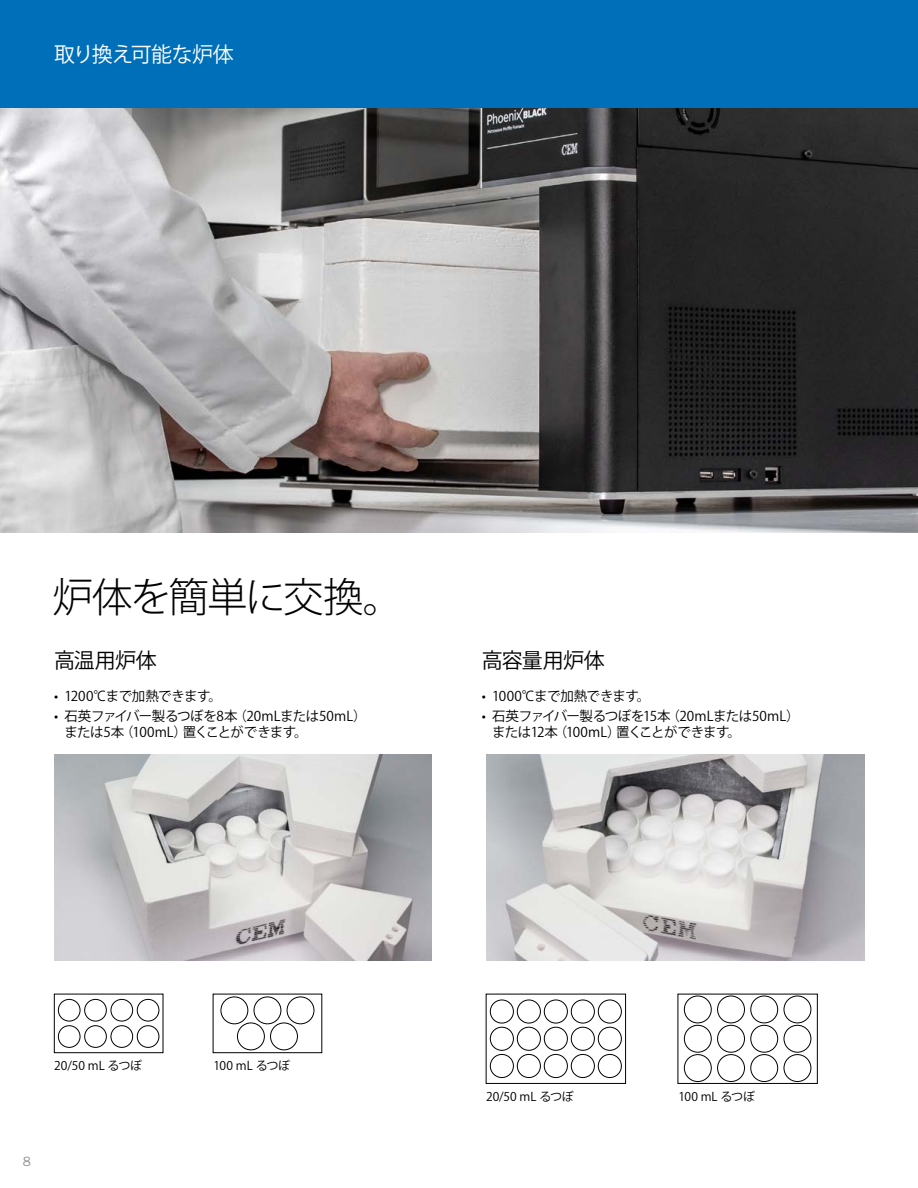
<style>
.page{position:relative;width:918px;height:1188px;background:#fff}
.page>*{position:absolute;margin:0;border:0;box-sizing:border-box;transform-origin:0 0}
.Subject_Headline{font:300 40.5px "Koz Go Pro";letter-spacing:-.05em;color:#000}
.Subject_Subhead{font:21px "Koz Go Pro";letter-spacing:-.035em;color:#000}
.Page_Header__blue_ba{font:21px "Koz Go Pro";letter-spacing:-.035em;color:#fff}
.Paragraph_Bullets{font:13.5px/16.5px "Koz Go Pro";letter-spacing:-.03em;color:#000}
.t1{font:13.5px "ITC Franklin Gothic Std";color:#939598}
.Paragraph_Bullets-2{font:12px "Koz Go Pro";letter-spacing:-.015em;color:#000}
</style>
<div class="page">
<img style="left:0;top:108px;width:918px;height:424px">
<div style="left:0;top:0;width:918px;height:108px;background:#006fba"></div>
<img style="left:54px;top:755px;width:378px;height:205px">
<img style="left:486px;top:755px;width:378px;height:205px">
<div style="left:54px;top:994px;width:109px;height:59px;border:1px solid #000"></div>
<div style="left:58px;top:999px;width:22px;height:22px;border:1px solid #000;border-radius:50%"></div>
<div style="left:84px;top:999px;width:23px;height:22px;border:1px solid #000;border-radius:50%"></div>
<div style="left:137px;top:999px;width:22px;height:22px;border:1px solid #000;border-radius:50%"></div>
<div style="left:111px;top:999px;width:22px;height:22px;border:1px solid #000;border-radius:50%"></div>
<div style="left:58px;top:1025px;width:22px;height:23px;border:1px solid #000;border-radius:50%"></div>
<div style="left:84px;top:1025px;width:23px;height:23px;border:1px solid #000;border-radius:50%"></div>
<div style="left:137px;top:1025px;width:22px;height:23px;border:1px solid #000;border-radius:50%"></div>
<div style="left:111px;top:1025px;width:22px;height:23px;border:1px solid #000;border-radius:50%"></div>
<div style="left:213px;top:994px;width:109px;height:59px;border:1px solid #000"></div>
<div style="left:221px;top:997px;width:27px;height:27px;border:1px solid #000;border-radius:50%"></div>
<div style="left:254px;top:997px;width:27px;height:27px;border:1px solid #000;border-radius:50%"></div>
<div style="left:287px;top:997px;width:27px;height:27px;border:1px solid #000;border-radius:50%"></div>
<div style="left:237px;top:1023px;width:28px;height:27px;border:1px solid #000;border-radius:50%"></div>
<div style="left:270px;top:1023px;width:28px;height:27px;border:1px solid #000;border-radius:50%"></div>
<div style="left:486px;top:994px;width:140px;height:90px;border:1px solid #000"></div>
<div style="left:490px;top:1000px;width:24px;height:23px;border:1px solid #000;border-radius:50%"></div>
<div style="left:517px;top:1000px;width:24px;height:23px;border:1px solid #000;border-radius:50%"></div>
<div style="left:571px;top:1000px;width:24px;height:23px;border:1px solid #000;border-radius:50%"></div>
<div style="left:598px;top:1000px;width:24px;height:23px;border:1px solid #000;border-radius:50%"></div>
<div style="left:544px;top:1000px;width:24px;height:23px;border:1px solid #000;border-radius:50%"></div>
<div style="left:490px;top:1027px;width:24px;height:24px;border:1px solid #000;border-radius:50%"></div>
<div style="left:517px;top:1027px;width:24px;height:24px;border:1px solid #000;border-radius:50%"></div>
<div style="left:571px;top:1027px;width:24px;height:24px;border:1px solid #000;border-radius:50%"></div>
<div style="left:598px;top:1027px;width:24px;height:24px;border:1px solid #000;border-radius:50%"></div>
<div style="left:544px;top:1027px;width:24px;height:24px;border:1px solid #000;border-radius:50%"></div>
<div style="left:490px;top:1054px;width:24px;height:24px;border:1px solid #000;border-radius:50%"></div>
<div style="left:517px;top:1054px;width:24px;height:24px;border:1px solid #000;border-radius:50%"></div>
<div style="left:571px;top:1054px;width:24px;height:24px;border:1px solid #000;border-radius:50%"></div>
<div style="left:598px;top:1054px;width:24px;height:24px;border:1px solid #000;border-radius:50%"></div>
<div style="left:544px;top:1054px;width:24px;height:24px;border:1px solid #000;border-radius:50%"></div>
<div style="left:678px;top:994px;width:140px;height:90px;border:1px solid #000"></div>
<div style="left:684px;top:996px;width:28px;height:27px;border:1px solid #000;border-radius:50%"></div>
<div style="left:717px;top:996px;width:28px;height:27px;border:1px solid #000;border-radius:50%"></div>
<div style="left:750px;top:996px;width:28px;height:27px;border:1px solid #000;border-radius:50%"></div>
<div style="left:784px;top:996px;width:27px;height:27px;border:1px solid #000;border-radius:50%"></div>
<div style="left:684px;top:1025px;width:28px;height:28px;border:1px solid #000;border-radius:50%"></div>
<div style="left:717px;top:1025px;width:28px;height:28px;border:1px solid #000;border-radius:50%"></div>
<div style="left:750px;top:1025px;width:28px;height:28px;border:1px solid #000;border-radius:50%"></div>
<div style="left:784px;top:1025px;width:27px;height:28px;border:1px solid #000;border-radius:50%"></div>
<div style="left:684px;top:1054px;width:28px;height:28px;border:1px solid #000;border-radius:50%"></div>
<div style="left:717px;top:1054px;width:28px;height:28px;border:1px solid #000;border-radius:50%"></div>
<div style="left:750px;top:1054px;width:28px;height:28px;border:1px solid #000;border-radius:50%"></div>
<div style="left:784px;top:1054px;width:27px;height:28px;border:1px solid #000;border-radius:50%"></div>
<p class="Page_Header__blue_ba" style="left:54px;top:41px;width:181px">取り換え可能な炉体</p>
<p class="Subject_Headline" style="left:52px;top:571px;width:352px">炉体を簡単に交換。</p>
<p class="Subject_Subhead" style="left:54px;top:647px;width:104px">高温用炉体</p>
<p class="Paragraph_Bullets" style="left:54px;top:688px;width:169px">• 1200℃まで加熱できます。</p>
<p class="Paragraph_Bullets" style="left:64px;top:708px;width:304px;text-indent:-10px">• 石英ファイバー製るつぼを8本（20mLまたは50mL）または5本（100mL）置くことができます。</p>
<p class="Subject_Subhead" style="left:482px;top:647px;width:125px">高容量用炉体</p>
<p class="Paragraph_Bullets" style="left:482px;top:688px;width:170px">• 1000℃まで加熱できます。</p>
<p class="Paragraph_Bullets" style="left:492px;top:708px;width:309px;text-indent:-10px">• 石英ファイバー製るつぼを15本（20mLまたは50mL）または12本（100mL）置くことができます。</p>
<p class="Paragraph_Bullets-2" style="left:54px;top:1058px;width:89px">20/50 mL るつぼ</p>
<p class="Paragraph_Bullets-2" style="left:214px;top:1058px;width:78px">100 mL るつぼ</p>
<p class="t1" style="left:23px;top:1153px;width:10px">8</p>
<p class="Paragraph_Bullets-2" style="left:486px;top:1089px;width:89px">20/50 mL るつぼ</p>
<p class="Paragraph_Bullets-2" style="left:678px;top:1089px;width:78px">100 mL るつぼ</p>
</div>
